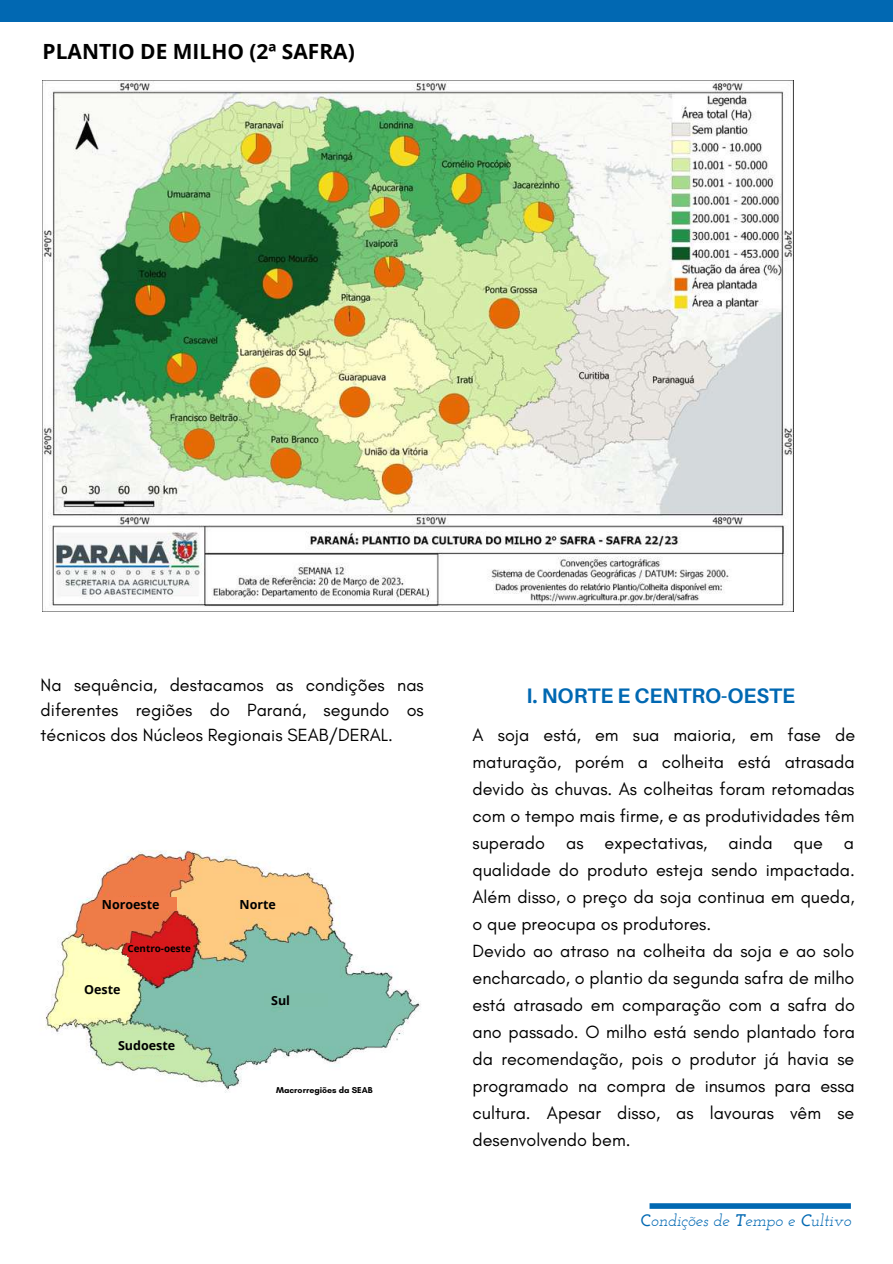
<style>
.page{position:relative;width:893px;height:1264px;background:#fff}
.page>*{position:absolute;margin:0;border:0;box-sizing:border-box;transform-origin:0 0}
.t1{font:700 21px "Aileron";color:#0168b2}
.t2{font:700 20.85px "Open Sans";color:#000}
.t3{font:18px/27px "Glacial Indifference";color:#000;text-align:justify}
.t4{font:italic 16.65px "Josefin Slab";color:#0168b2}
.t5{font:700 12.45px "Open Sans";color:#000}
.t6{font:700 9.9px "Open Sans";color:#000}
.t7{font:700 8.7px "Glacial Indifference";color:#000}
.s1{font-weight:700;font-style:normal}
.s2{font-weight:700}
</style>
<div class="page">
<div style="left:0;top:0;width:892px;height:22px;background:#0168b2"></div>
<img style="left:45px;top:850px;width:376px;height:243px">
<div style="left:236px;top:903px;width:62px;height:13px;background:#fec980"></div>
<div style="left:113px;top:897px;width:63px;height:13px;background:#f07c4a"></div>
<div style="left:127px;top:943px;width:63px;height:13px;background:#d7191c"></div>
<div style="left:265px;top:993px;width:62px;height:13px;background:#80bfab"></div>
<div style="left:70px;top:979px;width:63px;height:13px;background:#ffffbf"></div>
<div style="left:120px;top:1041px;width:63px;height:13px;background:#c7e8ad"></div>
<div style="left:649px;top:1203px;width:201px;height:5px;background:#0168b2"></div>
<img style="left:43px;top:80px;width:750px;height:531px">
<p class="t2" style="left:43px;top:37px;width:313px">PLANTIO DE MILHO (2ª SAFRA)</p>
<p class="t3" style="left:41px;top:672px;width:384px;line-height:24.8px">Na sequência, destacamos as condições nas diferentes regiões do Paraná, segundo os técnicos dos Núcleos Regionais SEAB/DERAL.</p>
<p class="t1" style="left:526px;top:682px;width:270px">I. NORTE E CENTRO-OESTE</p>
<p class="t3" style="left:472px;top:721px;width:384px;text-align:left">A soja está, em sua maioria, em fase de maturação, porém a colheita está atrasada devido às chuvas. As colheitas foram retomadas com o tempo mais firme, e as produtividades têm superado as expectativas, ainda que a qualidade do produto esteja sendo impactada.<br>Além disso, o preço da soja continua em queda, o que preocupa os produtores.<br>Devido ao atraso na colheita da soja e ao solo encharcado, o plantio da segunda safra de milho está atrasado em comparação com a safra do ano passado. O milho está sendo plantado fora da recomendação, pois o produtor já havia se programado na compra de insumos para essa cultura. Apesar disso, as lavouras vêm se desenvolvendo bem.</p>
<p class="t5" style="left:102px;top:895px;width:59px">Noroeste</p>
<p class="t5" style="left:239px;top:895px;width:38px">Norte</p>
<p class="t6" style="left:127px;top:941px;width:65px">Centro-oeste</p>
<p class="t5" style="left:84px;top:980px;width:38px">Oeste</p>
<p class="t5" style="left:271px;top:991px;width:20px">Sul</p>
<p class="t5" style="left:118px;top:1036px;width:59px">Sudoeste</p>
<p class="t7" style="left:276px;top:1085px;width:98px">Macrorregiões da SEAB</p>
<p class="t4" style="left:640px;top:1213px;width:212px"><span class="s1">C</span>ondições de <span class="s2">T</span>empo e <span class="s2">C</span>ultivo</p>
</div>
